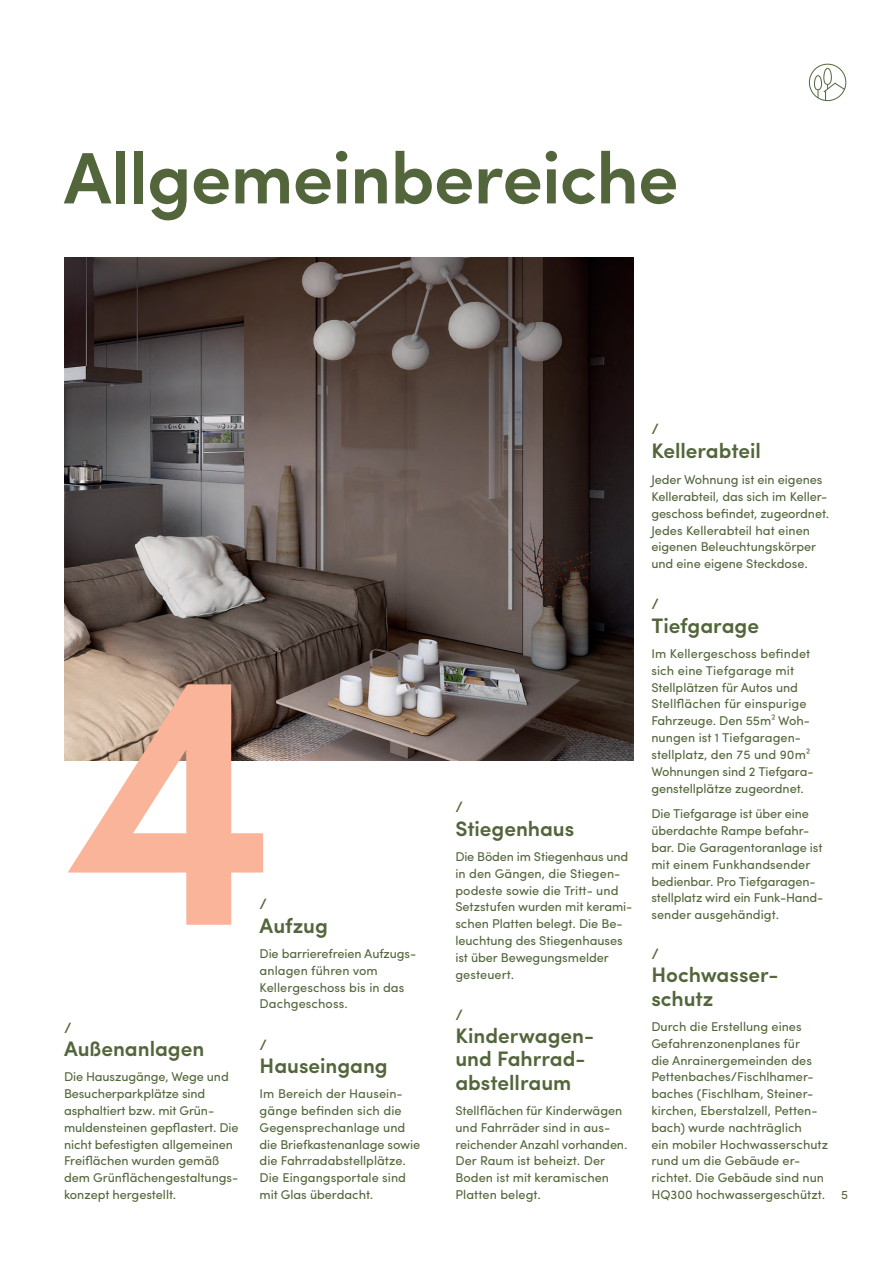
<style>
.page{position:relative;width:893px;height:1263px;background:#fff}
.page>*{position:absolute;margin:0;border:0;box-sizing:border-box;transform-origin:0 0}
.t1{font:600 367.5px "Sofia Pro";color:#f9b49a}
.t2{font:600 72.9px "Sofia Pro";letter-spacing:-.01em;color:#53663b}
.t3{font:600 21px/23.2px "Sofia Pro";color:#53663b}
.t4{font:600 15px "Sofia Pro";color:#53663b}
.t5{font:12.75px/16.8px "Sofia Pro";letter-spacing:-.005em;color:#53663b}
.t6{font:12.3px "Sofia Pro";color:#53663b}
</style>
<div class="page">
<div style="left:809px;top:64px;width:37px;height:37px;border:1px solid #53663b;border-radius:50%"></div>
<svg style="left:814px;top:68px;width:32px;height:32px"></svg>
<img style="left:64px;top:257px;width:569px;height:503px">
<h2 class="t2" style="left:64px;top:122px;width:616px">Allgemeinbereiche</h2>
<h1 class="t1" style="left:60px;top:517px;width:222px">4</h1>
<p class="t4" style="left:260px;top:893px;width:9px">/</p>
<h3 class="t3" style="left:260px;top:912px;width:70px">Aufzug</h3>
<p class="t5" style="left:260px;top:944px;width:158px">Die barrierefreien Aufzugs&shy;anlagen führen vom<br>Kellergeschoss bis in das<br>Dachgeschoss.</p>
<p class="t4" style="left:260px;top:1033px;width:9px">/</p>
<h3 class="t3" style="left:260px;top:1052px;width:130px">Hauseingang</h3>
<p class="t5" style="left:260px;top:1084px;width:162px">Im Bereich der Hausein&shy;gänge befinden sich die<br>Gegensprechanlage und die Briefkastenanlage sowie die Fahrradabstellplätze.<br>Die Eingangsportale sind mit Glas überdacht.</p>
<p class="t4" style="left:64px;top:1016px;width:9px">/</p>
<h3 class="t3" style="left:64px;top:1036px;width:142px">Außenanlagen</h3>
<p class="t5" style="left:64px;top:1067px;width:176px">Die Hauszugänge, Wege und<br>Besucherparkplätze sind asphaltiert bzw. mit Grün&shy;muldensteinen gepflastert. Die nicht befestigten allgemeinen<br>Freiflächen wurden gemäß dem Grünflächengestaltungs&shy;konzept hergestellt.</p>
<p class="t4" style="left:455px;top:796px;width:9px">/</p>
<h3 class="t3" style="left:455px;top:815px;width:121px">Stiegenhaus</h3>
<p class="t5" style="left:455px;top:847px;width:179px">Die Böden im Stiegenhaus und in den Gängen, die Stiegen&shy;podeste sowie die Tritt- und<br>Setzstufen wurden mit kerami&shy;schen Platten belegt. Die Be&shy;leuchtung des Stiegenhauses ist über Bewegungsmelder gesteuert.</p>
<p class="t4" style="left:455px;top:1003px;width:9px">/</p>
<h3 class="t3" style="left:455px;top:1023px;width:140px">Kinderwagen&shy;und Fahrrad&shy;abstellraum</h3>
<p class="t5" style="left:455px;top:1101px;width:173px">Stellflächen für Kinderwägen und Fahrräder sind in aus&shy;reichender Anzahl vorhanden.<br>Der Raum ist beheizt. Der<br>Boden ist mit keramischen<br>Platten belegt.</p>
<p class="t4" style="left:651px;top:418px;width:9px">/</p>
<h3 class="t3" style="left:651px;top:437px;width:111px">Kellerabteil</h3>
<p class="t5" style="left:651px;top:470px;width:179px">Jeder Wohnung ist ein eigenes<br>Kellerabteil, das sich im Keller&shy;geschoss befindet, zugeordnet.<br>Jedes Kellerabteil hat einen eigenen Beleuchtungskörper und eine eigene Steckdose.</p>
<p class="t4" style="left:651px;top:593px;width:9px">/</p>
<h3 class="t3" style="left:651px;top:612px;width:109px">Tiefgarage</h3>
<p class="t5" style="left:651px;top:644px;width:164px">Im Kellergeschoss befindet sich eine Tiefgarage mit<br>Stellplätzen für Autos und<br>Stellflächen für einspurige<br>Fahrzeuge. Den 55 m² Woh&shy;nungen ist 1 Tiefgaragen&shy;stellplatz, den 75 und 90 m²<br>Wohnungen sind 2 Tiefgara&shy;genstellplätze zugeordnet.</p>
<p class="t5" style="left:651px;top:804px;width:174px">Die Tiefgarage ist über eine überdachte Rampe befahr&shy;bar. Die Garagentoranlage ist mit einem Funkhandsender bedienbar. Pro Tiefgaragen&shy;stellplatz wird ein Funk-Hand&shy;sender ausgehändigt.</p>
<p class="t4" style="left:651px;top:942px;width:9px">/</p>
<h3 class="t3" style="left:651px;top:962px;width:129px">Hochwasser&shy;schutz</h3>
<p class="t5" style="left:651px;top:1017px;width:178px">Durch die Erstellung eines<br>Gefahrenzonenplanes für<br>die Anrainergemeinden des<br>Pettenbaches/Fischlhamer&shy;baches (Fischlham, Steiner&shy;kirchen, Eberstalzell, Petten&shy;bach) wurde nachträglich<br>ein mobiler Hochwasserschutz rund um die Gebäude er&shy;richtet. Die Gebäude sind nun<br>HQ300 hochwassergeschützt.</p>
<p class="t6" style="left:841px;top:1186px;width:8px">5</p>
</div>
